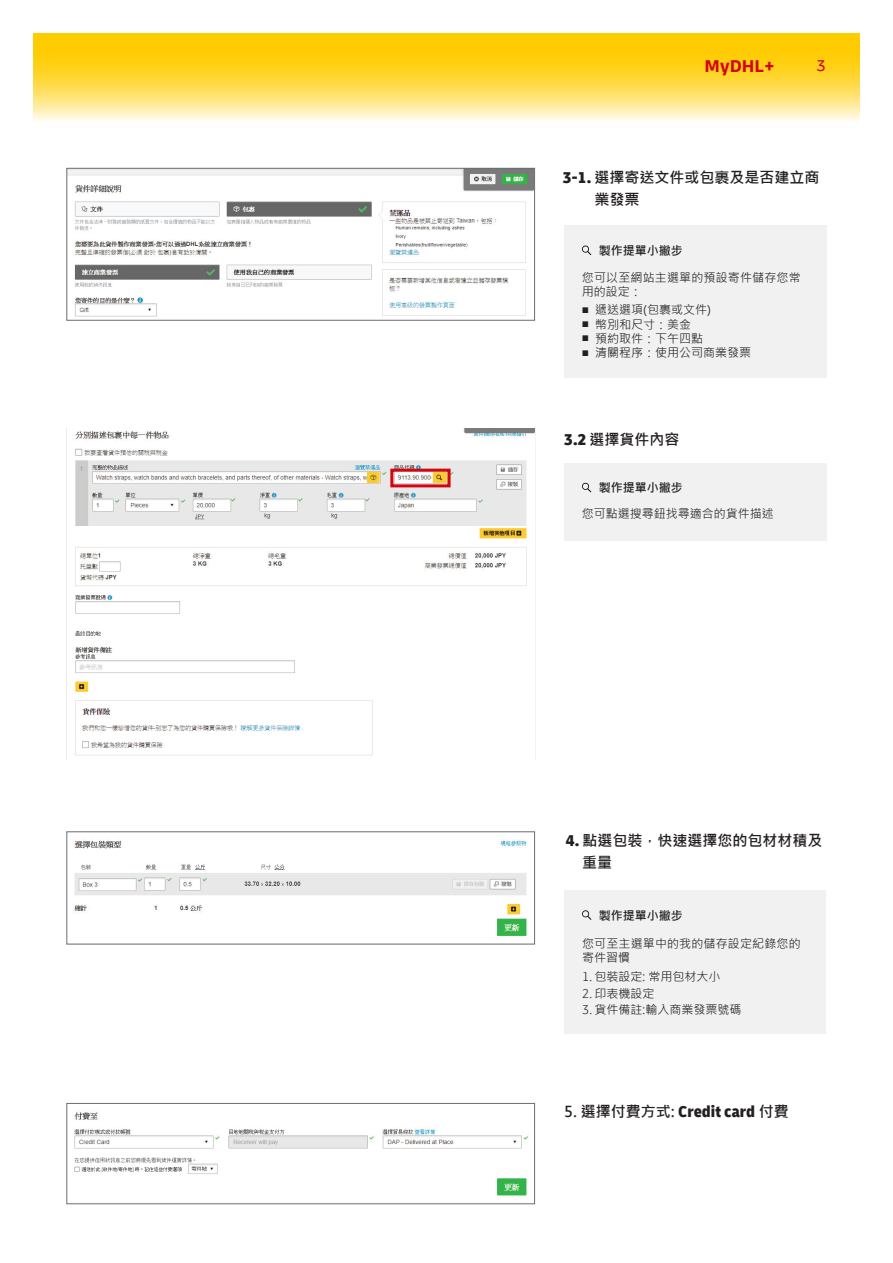
<style>
.page{position:relative;width:893px;height:1263px;background:#fff}
.page>*{position:absolute;margin:0;border:0;box-sizing:border-box;transform-origin:0 0}
.t1{font:700 18px "Delivery";color:#d40511}
.t2{font:16.5px "Delivery";color:#d40511}
.t3{font:700 15px/22.5px "Microsoft Jheng Hei";color:#231f20}
.t4{font:12px/14.4px "Microsoft Jheng Hei";color:#231f20}
.t5{font:700 12px "Microsoft Jheng Hei";color:#231f20}
.s1{font-family:"Delivery";font-weight:900;font-stretch:condensed;font-size:16.5px}
.s2{font-family:"Delivery";font-weight:300;font-stretch:condensed;font-size:13.5px}
</style>
<div class="page">
<svg style="left:33px;top:34px;width:827px;height:87px;background:#ffda4a"></svg>
<div style="left:564px;top:463px;width:262px;height:78px;background:#f1f1f1"></div>
<svg style="left:582px;top:483px;width:9px;height:9px"></svg>
<div style="left:564px;top:226px;width:262px;height:152px;background:#f1f1f1"></div>
<svg style="left:582px;top:246px;width:9px;height:9px"></svg>
<img style="left:74px;top:840px;width:453px;height:96px">
<img style="left:74px;top:1112px;width:455px;height:84px">
<div style="left:67px;top:1103px;width:468px;height:101px;border:1px solid #6d6e70"></div>
<img style="left:69px;top:170px;width:464px;height:147px">
<div style="left:67px;top:168px;width:468px;height:152px;border:1px solid #6d6e70"></div>
<div style="left:564px;top:890px;width:262px;height:144px;background:#f1f1f1"></div>
<svg style="left:582px;top:910px;width:9px;height:10px"></svg>
<img style="left:75px;top:429px;width:460px;height:327px">
<div style="left:390px;top:469px;width:61px;height:18px;border:3px solid #d40511"></div>
<h1 class="t1" style="left:705px;top:54px;width:72px">MyDHL+</h1>
<h2 class="t2" style="left:816px;top:55px;width:11px">3</h2>
<p class="t3" style="left:594px;top:166px;width:226px;text-indent:-32px"><span class="s1">3-1.</span> 選擇寄送文件或包裹及是否建立商業發票</p>
<p class="t5" style="left:599px;top:243px;width:85px">製作提單小撇步</p>
<p class="t4" style="left:582px;top:270px;width:220px">您可以至網站主選單的預設寄件儲存您常用的設定：</p>
<p class="t4" style="left:582px;top:302px;width:130px">■ 遞送選項(包裹或文件)</p>
<p class="t4" style="left:582px;top:317px;width:111px">■ 幣別和尺寸：美金</p>
<p class="t4" style="left:582px;top:331px;width:123px">■ 預約取件：下午四點</p>
<p class="t4" style="left:582px;top:346px;width:171px">■ 清關程序：使用公司商業發票</p>
<p class="t3" style="left:564px;top:428px;width:117px"><span class="s1">3.2</span> 選擇貨件內容</p>
<p class="t5" style="left:599px;top:480px;width:85px">製作提單小撇步</p>
<p class="t4" style="left:582px;top:507px;width:193px">您可點選搜尋鈕找尋適合的貨件描述</p>
<p class="t3" style="left:582px;top:829px;width:242px;text-indent:-16px"><span class="s1">4.</span> 點選包裝，快速選擇您的包材材積及重量</p>
<p class="t5" style="left:599px;top:908px;width:85px">製作提單小撇步</p>
<p class="t4" style="left:582px;top:936px;width:220px">您可至主選單中的我的儲存設定紀錄您的寄件習慣</p>
<p class="t4" style="left:582px;top:970px;width:140px"><span class="s2">1.</span> 包裝設定: 常用包材大小</p>
<p class="t4" style="left:582px;top:986px;width:74px"><span class="s2">2.</span> 印表機設定</p>
<p class="t4" style="left:582px;top:1002px;width:161px"><span class="s2">3.</span> 貨件備註:輸入商業發票號碼</p>
<p class="t3" style="left:564px;top:1100px;width:226px">5. 選擇付費方式: <span class="s1">Credit card</span> 付費</p>
</div>
